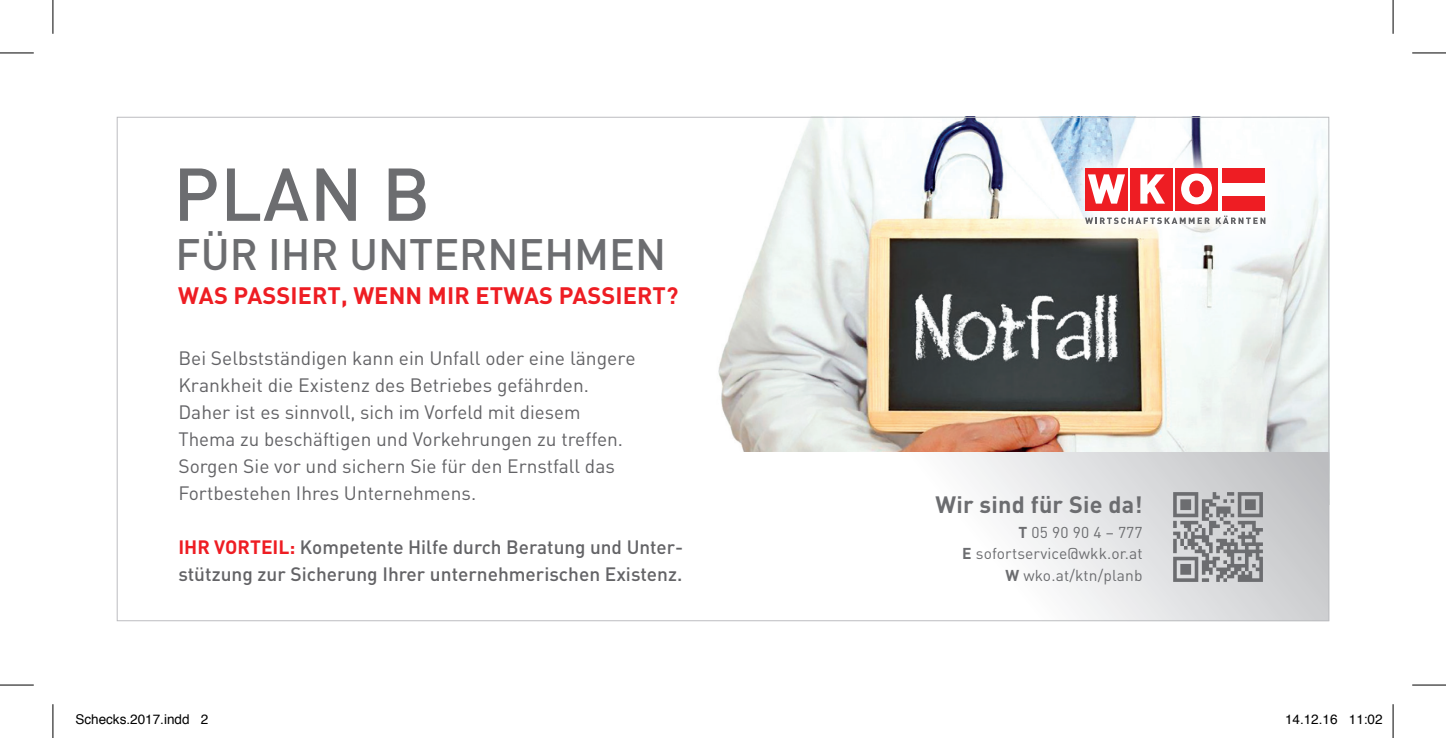
<style>
.page{position:relative;width:1446px;height:738px;background:#fff}
.page>*{position:absolute;margin:0;border:0;box-sizing:border-box;transform-origin:0 0}
.t1{font:500 73.35px "DIN";color:#6c6d70}
.t2{font:500 43.43px "DIN";color:#6c6d70}
.t3{font:700 23.4px "DIN";letter-spacing:.005em;color:#ee1d23}
.t4{font:700 23.4px "DIN";letter-spacing:.01em;color:#6c6d70}
.t5{font:19.12px/27px "DIN";color:#636366}
.t6{font:500 19.12px/27px "DIN";color:#636366}
.t7{font:15.53px/21.8px "DIN";letter-spacing:.01em;color:#6c6d70;text-align:right}
.t8{font:13.5px "Helvetica";color:#000}
.s1{font-weight:700;color:#ee1d23}
.s2{font-weight:700}
</style>
<div class="page">
<img style="left:718px;top:119px;width:608px;height:333px">
<svg style="left:958px;top:452px;width:368px;height:167px"></svg>
<svg style="left:1172px;top:492px;width:90px;height:89px"></svg>
<svg style="left:1053px;top:137px;width:242px;height:117px"></svg>
<div style="left:1222px;top:182px;width:42px;height:14px;background:#fff"></div>
<div style="left:1222px;top:168px;width:42px;height:14px;background:#ee1d23"></div>
<div style="left:1222px;top:196px;width:42px;height:15px;background:#ee1d23"></div>
<svg style="left:1084px;top:217px;width:125px;height:7px"></svg>
<svg style="left:1215px;top:215px;width:50px;height:9px"></svg>
<div style="left:1174px;top:168px;width:43px;height:43px;background:#ee1d23"></div>
<div style="left:1129px;top:168px;width:43px;height:43px;background:#ee1d23"></div>
<svg style="left:1140px;top:174px;width:24px;height:29px"></svg>
<div style="left:1084px;top:168px;width:43px;height:43px;background:#ee1d23"></div>
<svg style="left:1088px;top:174px;width:36px;height:29px"></svg>
<svg style="left:1181px;top:173px;width:30px;height:31px"></svg>
<div style="left:1189px;top:181px;width:14px;height:16px;background:#ee1d23;border-radius:50%"></div>
<div style="left:1189px;top:180px;width:14px;height:17px;border:1px solid #ee1d23;border-radius:50%"></div>
<hr style="left:0;top:53px;width:34px;height:1px;background:#000">
<hr style="left:1411px;top:53px;width:34px;height:1px;background:#000">
<hr style="left:0;top:684px;width:34px;height:1px;background:#000">
<hr style="left:1411px;top:684px;width:34px;height:1px;background:#000">
<hr style="left:53px;top:0;width:1px;height:34px;background:#000">
<hr style="left:53px;top:703px;width:1px;height:34px;background:#000">
<hr style="left:1392px;top:0;width:1px;height:34px;background:#000">
<hr style="left:1392px;top:703px;width:1px;height:34px;background:#000">
<h1 class="t1" style="left:173px;top:147px;width:259px">PLAN B</h1>
<h2 class="t2" style="left:175px;top:226px;width:492px">FÜR IHR UNTERNEHMEN</h2>
<p class="t3" style="left:178px;top:280px;width:501px">WAS PASSIERT, WENN MIR ETWAS PASSIERT?</p>
<p class="t5" style="left:178px;top:344px;width:459px">Bei Selbstständigen kann ein Unfall oder eine längere Krankheit die Existenz des Betriebes gefährden.<br>Daher ist es sinnvoll, sich im Vorfeld mit diesem Thema zu beschäftigen und Vorkehrungen zu treffen.<br>Sorgen Sie vor und sichern Sie für den Ernstfall das Fortbestehen Ihres Unternehmens.</p>
<p class="t6" style="left:178px;top:532px;width:506px"><span class="s1">IHR VORTEIL:</span> Kompetente Hilfe durch Beratung und Unter&shy;stützung zur Sicherung Ihrer unterneh merischen Existenz.</p>
<p class="t4" style="left:935px;top:489px;width:209px">Wir sind für Sie da!</p>
<p class="t7" style="left:962px;top:520px;width:182px"><span class="s2">T</span> 05 90 90 4 – 777<br><span class="s2">E</span> sofortservice@wkk.or.at<br><span class="s2">W</span> wko.at/ktn/planb</p>
<p class="t8" style="left:75px;top:709px;width:134px">Schecks.2017.indd 2</p>
<p class="t8" style="left:1284px;top:709px;width:99px">14.12.16 11:02</p>
</div>
